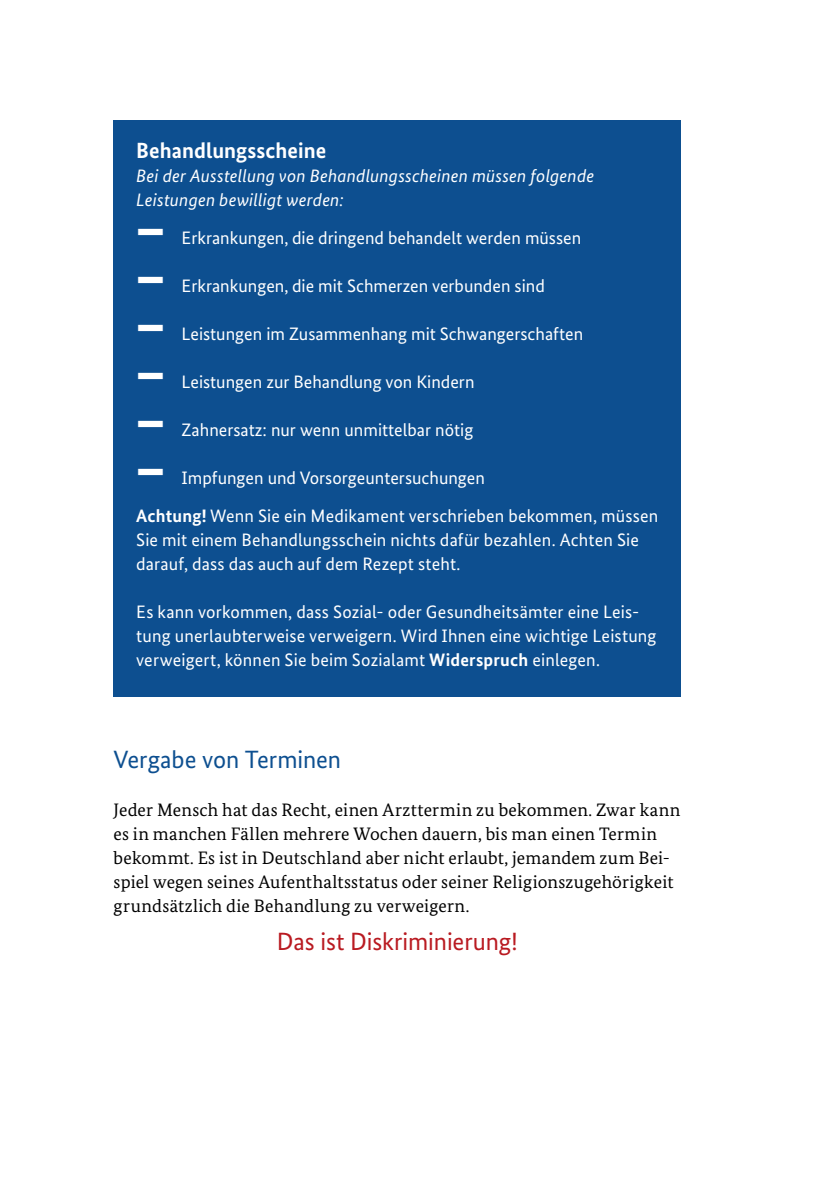
<style>
.page{position:relative;width:840px;height:1191px;background:#fff}
.page>*{position:absolute;margin:0;border:0;box-sizing:border-box;transform-origin:0 0}
.t1{font:700 64.8px "Bundes Sans";color:#fff;scale:.57 1}
.t2{font:25px "Bundes Sans";letter-spacing:-.005em;color:#b91a21}
.t3{font:25px "Bundes Sans";letter-spacing:-.005em;color:#0d4f90}
.t4{font:700 22px "Bundes Sans";letter-spacing:.005em;color:#fff}
.t5{font:18px/24px "Bundes Sans";letter-spacing:.005em;color:#fff}
.Fließtext{font:18px/24px "Bundes Serif";letter-spacing:.01em;color:#000}
.t6{font:italic 18px "Bundes Sans";letter-spacing:.01em;color:#fff}
.s1{font-weight:700}
</style>
<div class="page">
<div style="left:113px;top:120px;width:567px;height:576px;background:#0d4f90"></div>
<p class="t4" style="left:136px;top:137px;width:192px">Behandlungsscheine</p>
<p class="t6" style="left:136px;top:165px;width:459px">Bei der Ausstellung von Behandlungsscheinen müssen folgende</p>
<p class="t6" style="left:136px;top:189px;width:209px">Leistungen bewilligt werden:</p>
<p class="t1" style="left:136px;top:190px;width:52px">—</p>
<p class="t5" style="left:181px;top:226px;width:401px">Erkrankungen, die dringend behandelt werden müssen</p>
<p class="t1" style="left:136px;top:238px;width:52px">—</p>
<p class="t5" style="left:181px;top:274px;width:364px">Erkrankungen, die mit Schmerzen verbunden sind</p>
<p class="t1" style="left:136px;top:286px;width:52px">—</p>
<p class="t5" style="left:181px;top:322px;width:403px">Leistungen im Zusammenhang mit Schwangerschaften</p>
<p class="t1" style="left:136px;top:334px;width:52px">—</p>
<p class="t5" style="left:181px;top:370px;width:294px">Leistungen zur Behandlung von Kindern</p>
<p class="t1" style="left:136px;top:382px;width:52px">—</p>
<p class="t5" style="left:181px;top:418px;width:293px">Zahnersatz: nur wenn unmittelbar nötig</p>
<p class="t5" style="left:136px;top:459px;width:523px;line-height:38.2px;text-indent:45px">Impfungen und Vorsorgeuntersuchungen<br><span class="s1">Achtung!</span> Wenn Sie ein Medikament verschrieben bekommen, müssen</p>
<p class="t5" style="left:136px;top:528px;width:504px">Sie mit einem Behandlungsschein nichts dafür bezahlen. Achten Sie darauf, dass das auch auf dem Rezept steht.</p>
<p class="t5" style="left:136px;top:600px;width:521px">Es kann vorkommen, dass Sozial- oder Gesundheitsämter eine Leis&shy;tung unerlaubterweise verweigern. Wird Ihnen eine wichtige Leistung verweigert, können Sie beim Sozialamt <span class="s1">Widerspruch</span> einlegen.</p>
<p class="t1" style="left:136px;top:430px;width:52px">—</p>
<h4 class="t3" style="left:113px;top:744px;width:229px">Vergabe von Terminen</h4>
<p class="Fließtext" style="left:113px;top:798px;width:568px">Jeder Mensch hat das Recht, einen Arzttermin zu bekommen. Zwar kann es in manchen Fällen mehrere Wochen dauern, bis man einen Termin bekommt. Es ist in Deutschland aber nicht erlaubt, jemandem zum Bei&shy;spiel wegen seines Aufenthaltsstatus oder seiner Religionszugehörigkeit grundsätzlich die Behandlung zu verweigern.</p>
<p class="t2" style="left:277px;top:926px;width:242px">Das ist Diskriminierung!</p>
</div>
